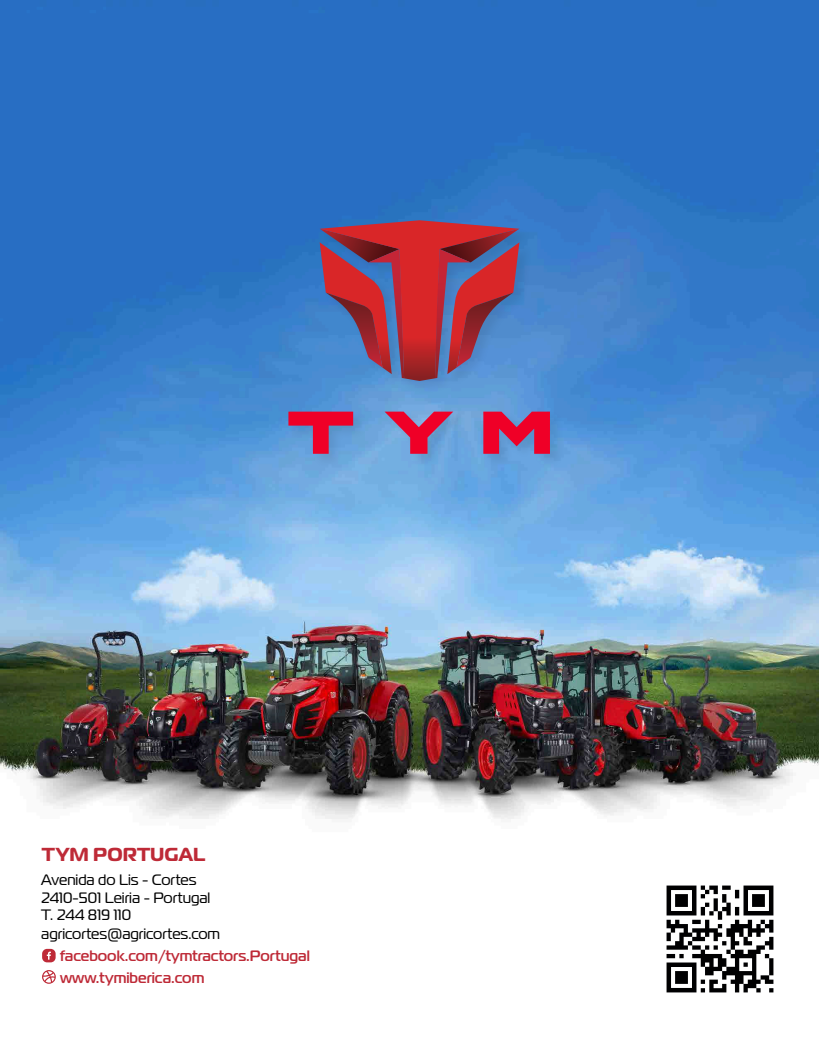
<style>
.page{position:relative;width:819px;height:1053px;background:#fff}
.page>*{position:absolute;margin:0;border:0;box-sizing:border-box;transform-origin:0 0}
.t1{font:700 18.75px "Magistral";color:#be2a37}
.t2{font:15px/17.9px "Magistral";color:#030303}
.t3{font:500 15px "Magistral";color:#be2a37}
</style>
<div class="page">
<img style="left:666px;top:885px;width:108px;height:108px">
<img style="left:1px;top:0;width:818px;height:819px">
<img style="left:284px;top:216px;width:283px;height:255px">
<svg style="left:288px;top:411px;width:65px;height:43px;background:#a45081"></svg>
<svg style="left:384px;top:411px;width:69px;height:43px;background:#a16594"></svg>
<svg style="left:483px;top:411px;width:67px;height:43px;background:#c32f5c"></svg>
<svg style="left:320px;top:220px;width:199px;height:161px;background:#8e4b69"></svg>
<svg style="left:42px;top:970px;width:14px;height:13px"></svg>
<svg style="left:42px;top:948px;width:14px;height:14px"></svg>
<p class="t1" style="left:42px;top:842px;width:165px">TYM PORTUGAL</p>
<p class="t2" style="left:41px;top:870px;width:180px">Avenida do Lis - Cortes<br>2410-501 Leiria - Portugal<br>T. 244 819 110 agricortes@agricortes.com</p>
<p class="t3" style="left:60px;top:946px;width:251px">facebook.com/tymtractors.Portugal</p>
<p class="t3" style="left:60px;top:968px;width:146px">www.tymiberica.com</p>
</div>
